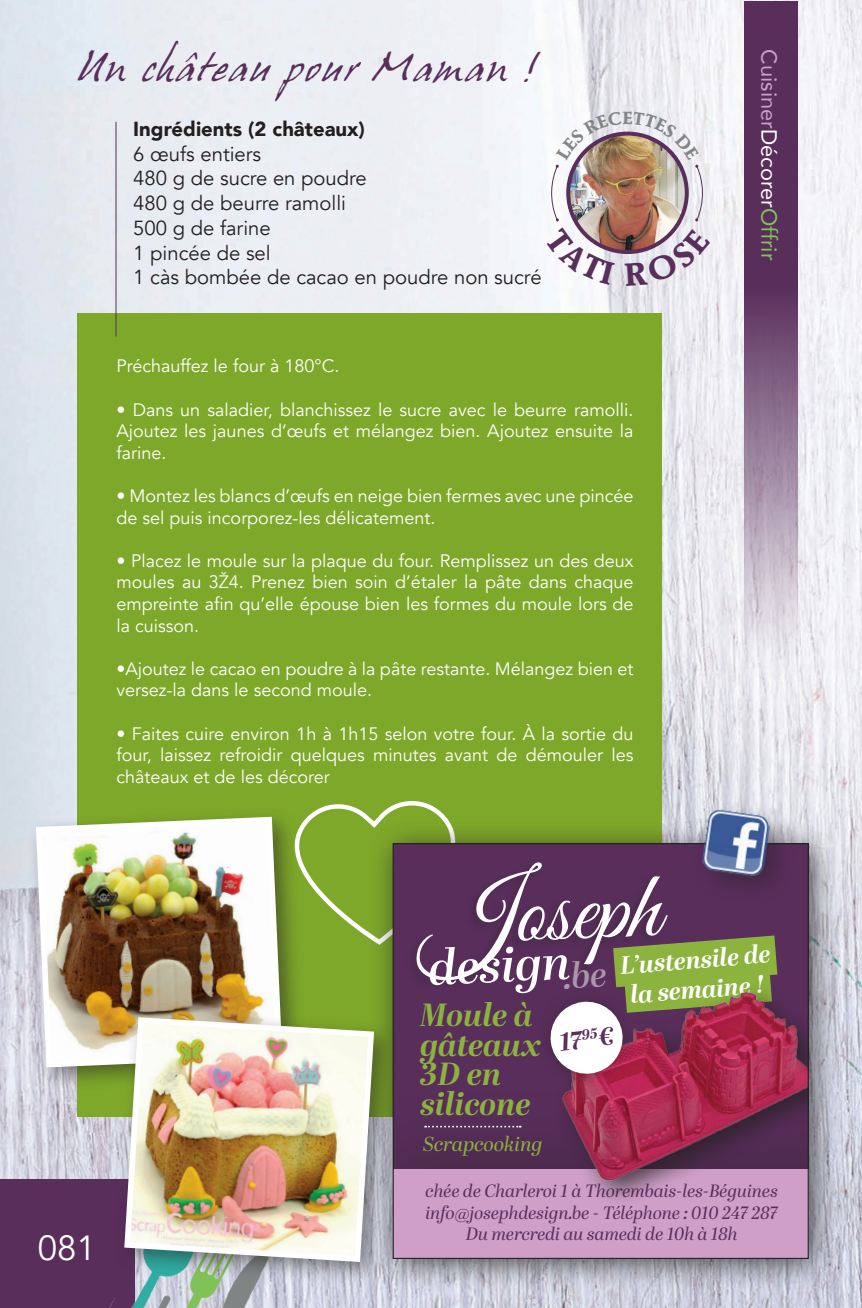
<style>
.page{position:relative;width:862px;height:1308px;background:#fff}
.page>*{position:absolute;margin:0;border:0;box-sizing:border-box;transform-origin:0 0}
.t1{font:96.75px "Great Vibes";color:#fff}
.t2{font:italic 600 49.05px "Abril Display";color:#fff}
.t3{font:36px "Hans Hand";letter-spacing:.08em;color:#592e5b}
.t4{font:34.88px "Avenir";color:#fff}
.t5{font:italic 700 31.95px/29.9px "Abril Display";color:#8cb33e}
.t6{font:italic 700 24.97px/29.9px "Abril Display";color:#fff}
.t7{font:italic 700 24.97px "Abril Display";color:#592e5b}
.t8{font:21.82px "Avenir";color:#cf9fc8}
.t9{font:20.25px "Avenir";color:#231f20}
.t10{font:900 20.25px "Avenir";color:#231f20}
.t11{font:italic 20.25px "Abril Display";color:#8cb33e}
.t12{font:18px/21.6px "Avenir";color:#fff;text-align:justify}
.t13{font:italic 17.78px/21.4px "Abril Display";color:#592e5b;text-align:center}
.s1{color:#fff}
.s2{color:#81c559}
</style>
<div class="page">
<img style="left:0;top:0;width:861px;height:1307px">
<svg style="left:744px;top:1px;width:53px;height:660px"></svg>
<div style="left:78px;top:313px;width:583px;height:804px;background:#7ea82a"></div>
<hr style="left:115px;top:122px;width:1px;height:214px;background:#592e5b">
<div style="left:369px;top:819px;width:471px;height:472px;background:#231f20;opacity:.75"></div>
<div style="left:393px;top:843px;width:414px;height:415px;background:#592e5b"></div>
<div style="left:393px;top:1087px;width:414px;height:171px;background:#552d57"></div>
<div style="left:393px;top:1169px;width:414px;height:89px;background:#cf9fc8"></div>
<svg style="left:425px;top:1125px;width:95px;height:2px"></svg>
<div style="left:551px;top:981px;width:256px;height:227px;background:#231f20;opacity:.75"></div>
<img style="left:557px;top:989px;width:249px;height:195px">
<div style="left:535px;top:986px;width:101px;height:102px;background:#231f20;opacity:.36"></div>
<svg style="left:548px;top:935px;width:229px;height:140px"></svg>
<svg style="left:306px;top:801px;width:180px;height:146px"></svg>
<div style="left:0;top:1179px;width:134px;height:128px;background:#592e5b"></div>
<img style="left:109px;top:1286px;width:173px;height:21px">
<div style="left:691px;top:799px;width:107px;height:106px;background:#231f20;opacity:.45"></div>
<img style="left:700px;top:807px;width:70px;height:71px">
<img style="left:568px;top:134px;width:118px;height:118px;border-radius:59px">
<div style="left:26px;top:807px;width:280px;height:285px;background:#231f20;opacity:.51"></div>
<img style="left:33px;top:814px;width:252px;height:256px">
<div style="left:115px;top:1008px;width:283px;height:278px;background:#231f20;opacity:.51"></div>
<img style="left:121px;top:1014px;width:256px;height:250px">
<img style="left:551px;top:111px;width:151px;height:110px">
<svg style="left:544px;top:227px;width:70px;height:57px"></svg>
<svg style="left:624px;top:228px;width:86px;height:58px"></svg>
<p class="t3" style="left:78px;top:47px;width:460px">Un chateau pour Maman !</p>
<p class="t3" style="left:178px;top:45px;width:18px">^</p>
<p class="t10" style="left:133px;top:111px;width:233px">Ingrédients (2 châteaux)</p>
<p class="t9" style="left:133px;top:142px;width:129px">6 œufs entiers</p>
<p class="t9" style="left:133px;top:166px;width:235px">480 g de sucre en poudre</p>
<p class="t9" style="left:133px;top:191px;width:214px">480 g de beurre ramolli</p>
<p class="t9" style="left:133px;top:216px;width:139px">500 g de farine</p>
<p class="t9" style="left:133px;top:241px;width:139px">1 pincée de sel</p>
<p class="t9" style="left:133px;top:265px;width:409px">1 càs bombée de cacao en poudre non sucré</p>
<p class="t12" style="left:116px;top:356px;width:224px">Préchauffez le four à 180°C.</p>
<p class="t12" style="left:116px;top:399px;width:518px">• Dans un saladier, blanchissez le sucre avec le beurre ramolli.<br>Ajoutez les jaunes d’œufs et mélangez bien. Ajoutez ensuite la farine.</p>
<p class="t12" style="left:116px;top:485px;width:518px">• Montez les blancs d’œufs en neige bien fermes avec une pincée de sel puis incorporez-les délicatement.</p>
<p class="t12" style="left:116px;top:550px;width:518px">• Placez le moule sur la plaque du four. Remplissez un des deux moules au 3Ž4. Prenez bien soin d’étaler la pâte dans chaque empreinte afin qu’elle épouse bien les formes du moule lors de la cuisson.</p>
<p class="t12" style="left:116px;top:658px;width:518px">•Ajoutez le cacao en poudre à la pâte restante. Mélangez bien et versez-la dans le second moule.</p>
<p class="t12" style="left:116px;top:723px;width:518px">• Faites cuire environ 1h à 1h15 selon votre four. À la sortie du four, laissez refroidir quelques minutes avant de démouler les châteaux et de les décorer</p>
<p class="t8" style="left:786px;top:49px;width:212px;rotate:90deg">Cuisiner<span class="s1">Décorer</span><span class="s2">Offrir</span></p>
<h1 class="t1" style="left:417px;top:864px;width:241px;rotate:-3deg">Joseph</h1>
<h3 class="t6" style="left:619px;top:952px;width:151px;rotate:-5deg">L’ustensile de la semaine !</h3>
<h2 class="t2" style="left:426px;top:934px;width:179px;rotate:-3deg">design<sub>.be</sub></h2>
<h3 class="t5" style="left:420px;top:1001px;width:122px">Moule à gâteaux<br>3D en silicone</h3>
<h3 class="t7" style="left:557px;top:1024px;width:56px;rotate:-7deg">17<sup>95</sup>€</h3>
<p class="t4" style="left:38px;top:1227px;width:60px">081</p>
<p class="t11" style="left:423px;top:1129px;width:121px">Scrapcooking</p>
<p class="t13" style="left:425px;top:1181px;width:354px">chée de Charleroi 1 à Thorembais-les-Béguines info@josephdesign.be - Téléphone : 010 247 287<br>Du mercredi au samedi de 10h à 18h</p>
</div>
